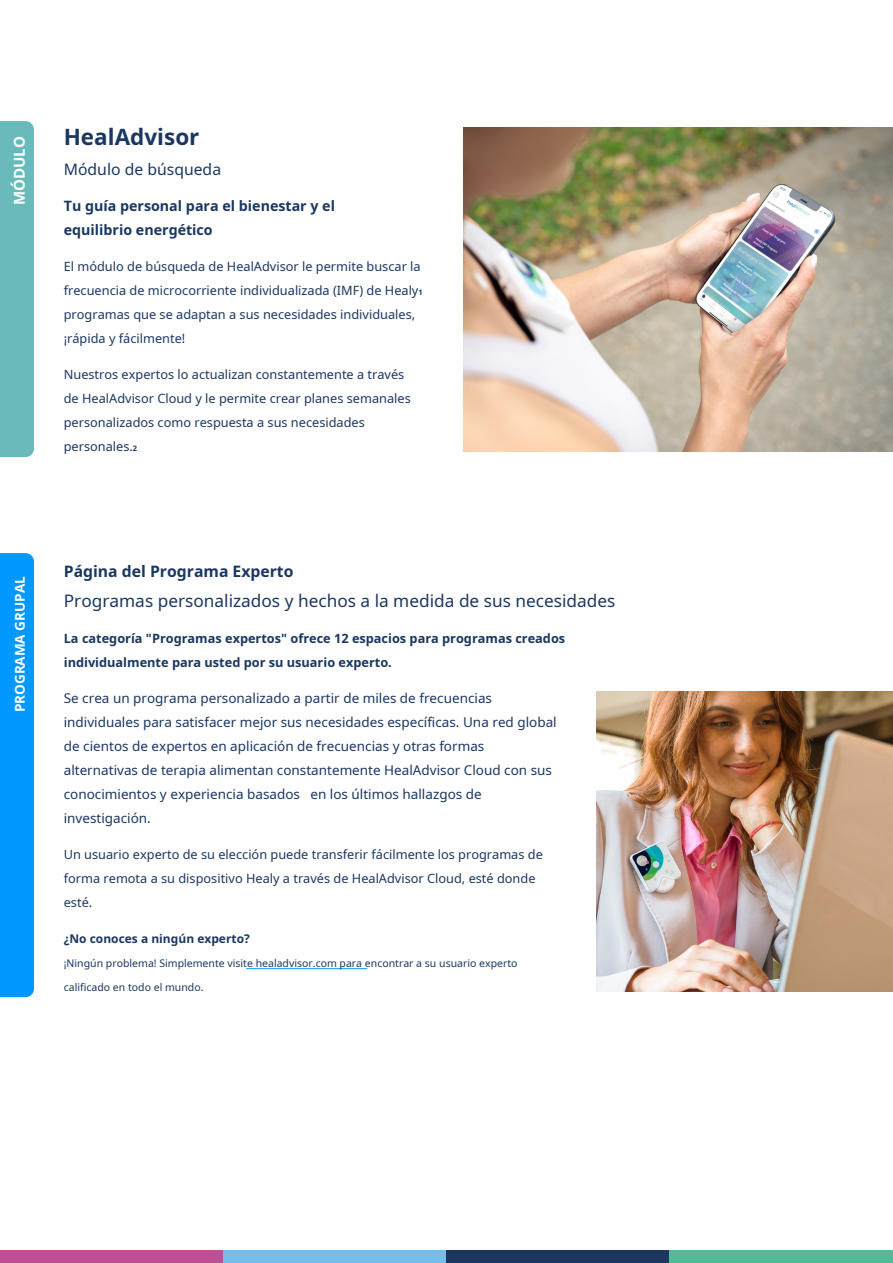
<style>
.page{position:relative;width:893px;height:1263px;background:#fff}
.page>*{position:absolute;margin:0;border:0;box-sizing:border-box;transform-origin:0 0}
.t1{font:700 22.5px "Noto Sans";color:#1b3761}
.t2{font:17.25px "Noto Sans";color:#1b3761}
.t3{font:700 15.75px "Noto Sans";color:#1b3761}
.t4{font:15.75px "Noto Sans";color:#1b3761}
.t5{font:700 15px "Noto Sans";color:#fff}
.t6{font:700 14.25px/24px "Noto Sans";color:#1b3761}
.t7{font:13.5px/24px "Noto Sans";color:#1b3761}
.t8{font:700 13.5px "Noto Sans";color:#fff}
.t9{font:12.75px/24px "Noto Sans";color:#1b3761}
.t10{font:700 12.75px/24px "Noto Sans";color:#1b3761}
.t11{font:700 12px "Noto Sans";color:#1b3761}
.t12{font:10.5px "Noto Sans";color:#1b3761}
.s1{font-weight:700;font-size:7.5px}
</style>
<div class="page">
<img style="left:463px;top:127px;width:430px;height:324px">
<hr style="left:246px;top:968px;width:121px;height:1px;background:#0198ff">
<img style="left:597px;top:691px;width:296px;height:300px">
<div style="left:0;top:121px;width:34px;height:336px;background:#69bbbb"></div>
<div style="left:0;top:553px;width:34px;height:444px;background:#0198ff"></div>
<div style="left:0;top:1250px;width:223px;height:13px;background:#bd4f97"></div>
<div style="left:223px;top:1250px;width:224px;height:13px;background:#76beea"></div>
<div style="left:446px;top:1250px;width:224px;height:13px;background:#1b3761"></div>
<div style="left:670px;top:1250px;width:223px;height:13px;background:#58b998"></div>
<p class="t5" style="left:9px;top:205px;width:70px;rotate:-90deg">MÓDULO</p>
<h1 class="t1" style="left:64px;top:121px;width:137px">HealAdvisor</h1>
<p class="t4" style="left:64px;top:158px;width:159px">Módulo de búsqueda</p>
<p class="t6" style="left:64px;top:194px;width:273px">Tu guía personal para el bienestar y el equilibrio energético</p>
<p class="t9" style="left:64px;top:254px;width:360px">El módulo de búsqueda de HealAdvisor le permite buscar la frecuencia de microcorriente individualizada (IMF) de Healy<span class="s1">1 </span>programas que se adaptan a sus necesidades individuales, ¡rápida y fácilmente!</p>
<p class="t9" style="left:64px;top:362px;width:348px">Nuestros expertos lo actualizan constantemente a través de HealAdvisor Cloud y le permite crear planes semanales personalizados como respuesta a sus necesidades personales.<span class="s1">2</span></p>
<p class="t8" style="left:10px;top:712px;width:137px;rotate:-90deg">PROGRAMA GRUPAL</p>
<p class="t3" style="left:64px;top:560px;width:231px">Página del Programa Experto</p>
<h2 class="t2" style="left:64px;top:589px;width:553px">Programas personalizados y hechos a la medida de sus necesidades</h2>
<p class="t10" style="left:64px;top:626px;width:503px">La categoría "Programas expertos" ofrece 12 espacios para programas creados individualmente para usted por su usuario experto.</p>
<p class="t7" style="left:64px;top:686px;width:494px">Se crea un programa personalizado a partir de miles de frecuencias individuales para satisfacer mejor sus necesidades específicas. Una red global de cientos de expertos en aplicación de frecuencias y otras formas alternativas de terapia alimentan constantemente HealAdvisor Cloud con sus conocimientos y experiencia basados en los últimos hallazgos de investigación.</p>
<p class="t9" style="left:64px;top:842px;width:481px">Un usuario experto de su elección puede transferir fácilmente los programas de forma remota a su dispositivo Healy a través de HealAdvisor Cloud, esté donde esté.</p>
<p class="t11" style="left:64px;top:930px;width:188px">¿No conoces a ningún experto?</p>
<p class="t12" style="left:64px;top:956px;width:455px">¡Ningún problema! Simplemente visite healadvisor.com para encontrar a su usuario experto</p>
<p class="t12" style="left:64px;top:980px;width:141px">calificado en todo el mundo.</p>
</div>
